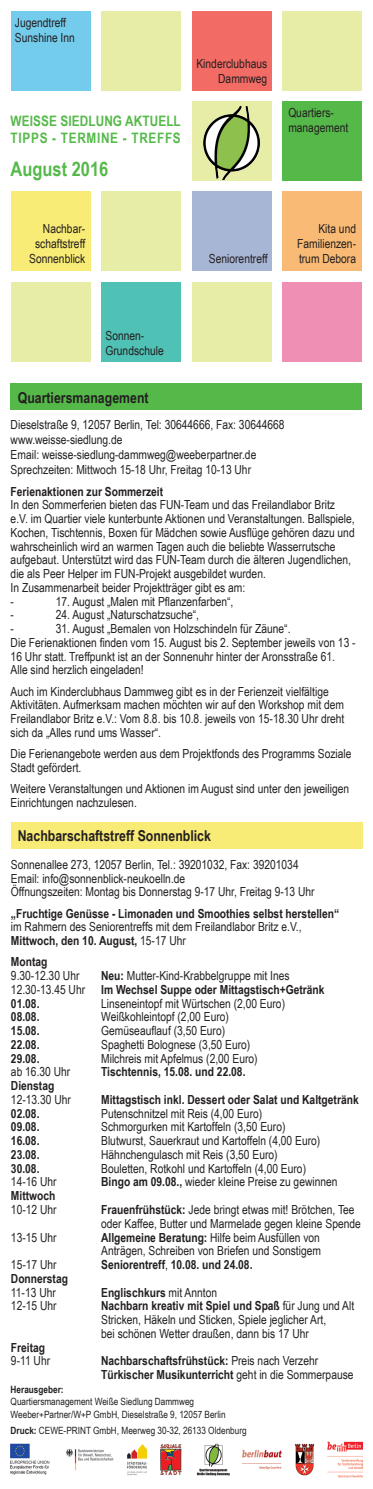
<style>
.page{position:relative;width:373px;height:1489px;background:#fff}
.page>*{position:absolute;margin:0;border:0;box-sizing:border-box;transform-origin:0 0}
.t1{font:700 20px "Arial Narrow";color:#55b94a}
.t2{font:700 15px "Arial Narrow";color:#231f20}
.t3{font:700 14.38px "Arial Narrow";letter-spacing:.005em;color:#55b94a}
.t4{font:700 14.38px "Arial Narrow";letter-spacing:.05em;color:#55b94a}
.t5{font:12.5px/13.8px "Arial Narrow";color:#231f20}
.t6{font:700 12.5px "Arial Narrow";color:#231f20}
.t7{font:10px "Arial Narrow";color:#231f20}
.t8{font:700 10px "Arial Narrow";color:#231f20}
.s1{font-weight:400}
.s2{font-weight:700}
</style>
<div class="page">
<div style="left:11px;top:11px;width:79px;height:79px;background:#73ccec"></div>
<div style="left:191px;top:11px;width:80px;height:79px;background:#f26b64"></div>
<div style="left:101px;top:11px;width:80px;height:79px;background:#e7eda6"></div>
<div style="left:282px;top:11px;width:79px;height:79px;background:#e7eda6"></div>
<div style="left:282px;top:191px;width:79px;height:80px;background:#f9ba75"></div>
<div style="left:11px;top:191px;width:79px;height:80px;background:#f8eb76"></div>
<div style="left:101px;top:191px;width:80px;height:80px;background:#e7eda6"></div>
<div style="left:11px;top:282px;width:79px;height:79px;background:#e7eda6"></div>
<div style="left:282px;top:282px;width:79px;height:79px;background:#ef8fb3"></div>
<div style="left:191px;top:191px;width:80px;height:80px;background:#a8b6d6"></div>
<div style="left:101px;top:282px;width:80px;height:79px;background:#50c1b5"></div>
<div style="left:191px;top:282px;width:80px;height:79px;background:#e7eda6"></div>
<div style="left:282px;top:101px;width:79px;height:80px;background:#55b94a"></div>
<img style="left:11px;top:1441px;width:350px;height:36px">
<img style="left:192px;top:101px;width:79px;height:80px">
<div style="left:11px;top:822px;width:351px;height:27px;background:#f8eb76"></div>
<div style="left:11px;top:383px;width:350px;height:26px;background:#55b94a"></div>
<p class="t5" style="left:15px;top:15px;width:53px">Jugendtreff</p>
<p class="t5" style="left:15px;top:30px;width:61px">Sunshine Inn</p>
<p class="t3" style="left:11px;top:110px;width:171px">WEISSE SIEDLUNG AKTUELL</p>
<p class="t4" style="left:11px;top:127px;width:171px">TIPPS - TERMINE - TREFFS</p>
<p class="t1" style="left:11px;top:154px;width:99px">August 2016</p>
<p class="t5" style="left:196px;top:57px;width:72px">Kinderclubhaus</p>
<p class="t5" style="left:218px;top:72px;width:50px">Dammweg</p>
<p class="t5" style="left:43px;top:221px;width:44px">Nachbar-</p>
<p class="t5" style="left:35px;top:236px;width:51px">schaftstreff</p>
<p class="t5" style="left:29px;top:251px;width:57px">Sonnenblick</p>
<p class="t5" style="left:208px;top:251px;width:60px">Seniorentreff</p>
<p class="t5" style="left:288px;top:106px;width:47px">Quartiers-</p>
<p class="t5" style="left:288px;top:121px;width:61px">management</p>
<p class="t5" style="left:318px;top:221px;width:39px">Kita und</p>
<p class="t5" style="left:297px;top:236px;width:60px;line-height:15px">Familienzen&shy;trum Debora</p>
<p class="t5" style="left:105px;top:328px;width:40px">Sonnen-</p>
<p class="t5" style="left:105px;top:343px;width:60px">Grundschule</p>
<p class="t2" style="left:18px;top:386px;width:132px">Quartiersmanagement</p>
<p class="t5" style="left:11px;top:417px;width:275px">Dieselstraße 9, 12057 Berlin, Tel: 30644666, Fax: 30644668</p>
<p class="t5" style="left:11px;top:432px;width:113px">www.weisse-siedlung.de</p>
<p class="t5" style="left:11px;top:447px;width:247px">Email: weisse-siedlung-dammweg@weeberpartner.de</p>
<p class="t5" style="left:11px;top:462px;width:241px">Sprechzeiten: Mittwoch 15-18 Uhr, Freitag 10-13 Uhr</p>
<p class="t6" style="left:11px;top:481px;width:154px">Ferienaktionen zur Sommerzeit</p>
<p class="t5" style="left:11px;top:497px;width:345px">In den Sommerferien bieten das FUN-Team und das Freilandlabor Britz e.V. im Quartier viele kunterbunte Aktionen und Veranstaltungen. Ballspiele, Kochen, Tischtennis, Boxen für Mädchen sowie Ausflüge gehören dazu und wahrscheinlich wird an warmen Tagen auch die beliebte Wasserrutsche aufgebaut. Unterstützt wird das FUN-Team durch die älteren Jugendlichen, die als Peer Helper im FUN-Projekt ausgebildet wurden.</p>
<p class="t5" style="left:11px;top:580px;width:236px">In Zusammenarbeit beider Projektträger gibt es am:</p>
<p class="t5" style="left:11px;top:593px;width:5px">-</p>
<p class="t5" style="left:56px;top:593px;width:179px">17. August „Malen mit Pflanzenfarben“,</p>
<p class="t5" style="left:11px;top:607px;width:5px">-</p>
<p class="t5" style="left:56px;top:607px;width:145px">24. August „Naturschatzsuche“,</p>
<p class="t5" style="left:11px;top:621px;width:5px">-</p>
<p class="t5" style="left:56px;top:621px;width:236px">31. August „Bemalen von Holzschindeln für Zäune“.</p>
<p class="t5" style="left:11px;top:635px;width:346px">Die Ferienaktionen finden vom 15. August bis 2. September jeweils von 13 -<br>16 Uhr statt. Treffpunkt ist an der Sonnenuhr hinter der Aronsstraße 61.</p>
<p class="t5" style="left:11px;top:662px;width:134px">Alle sind herzlich eingeladen!</p>
<p class="t5" style="left:11px;top:683px;width:334px">Auch im Kinderclubhaus Dammweg gibt es in der Ferienzeit vielfältige Aktivitäten. Aufmerksam machen möchten wir auf den Workshop mit dem Freilandlabor Britz e.V.: Vom 8.8. bis 10.8. jeweils von 15-18.30 Uhr dreht sich da „Alles rund ums Wasser“.</p>
<p class="t5" style="left:11px;top:746px;width:342px">Die Ferienangebote werden aus dem Projektfonds des Programms Soziale<br>Stadt gefördert.</p>
<p class="t5" style="left:11px;top:781px;width:339px">Weitere Veranstaltungen und Aktionen im August sind unter den jeweiligen<br>Einrichtungen nachzulesen.</p>
<p class="t2" style="left:18px;top:824px;width:194px">Nachbarschaftstreff Sonnenblick</p>
<p class="t5" style="left:11px;top:857px;width:289px">Sonnenallee 273, 12057 Berlin, Tel.: 39201032, Fax: 39201034</p>
<p class="t5" style="left:11px;top:870px;width:175px">Email: info@sonnenblick-neukoelln.de</p>
<p class="t5" style="left:11px;top:884px;width:304px">Öffnungszeiten: Montag bis Donnerstag 9-17 Uhr, Freitag 9-13 Uhr</p>
<p class="t6" style="left:11px;top:903px;width:329px">„Fruchtige Genüsse - Limonaden und Smoothies selbst herstellen“</p>
<p class="t5" style="left:11px;top:919px;width:292px">im Rahmern des Seniorentreffs mit dem Freilandlabor Britz e.V.,</p>
<p class="t6" style="left:11px;top:931px;width:176px">Mittwoch, den 10. August, <span class="s1">15-17 Uhr</span></p>
<p class="t6" style="left:11px;top:952px;width:38px">Montag</p>
<p class="t5" style="left:11px;top:968px;width:70px">9.30-12.30 Uhr</p>
<p class="t5" style="left:101px;top:968px;width:189px"><span class="s2">Neu:</span> Mutter-Kind-Krabbelgruppe mit Ines</p>
<p class="t5" style="left:11px;top:982px;width:76px">12.30-13.45 Uhr</p>
<p class="t6" style="left:101px;top:979px;width:224px">Im Wechsel Suppe oder Mittagstisch+Getränk</p>
<p class="t6" style="left:11px;top:993px;width:30px">01.08.</p>
<p class="t5" style="left:101px;top:995px;width:185px">Linseneintopf mit Würtschen (2,00 Euro)</p>
<p class="t6" style="left:11px;top:1007px;width:30px">08.08.</p>
<p class="t5" style="left:101px;top:1009px;width:129px">Weißkohleintopf (2,00 Euro)</p>
<p class="t6" style="left:11px;top:1021px;width:30px">15.08.</p>
<p class="t5" style="left:101px;top:1023px;width:125px">Gemüseauflauf (3,50 Euro)</p>
<p class="t6" style="left:11px;top:1034px;width:30px">22.08.</p>
<p class="t5" style="left:101px;top:1037px;width:150px">Spaghetti Bolognese (3,50 Euro)</p>
<p class="t6" style="left:11px;top:1048px;width:30px">29.08.</p>
<p class="t5" style="left:101px;top:1050px;width:158px">Milchreis mit Apfelmus (2,00 Euro)</p>
<p class="t5" style="left:11px;top:1064px;width:61px">ab 16.30 Uhr</p>
<p class="t6" style="left:101px;top:1062px;width:145px">Tischtennis, 15.08. und 22.08.</p>
<p class="t6" style="left:11px;top:1076px;width:45px">Dienstag</p>
<p class="t5" style="left:11px;top:1092px;width:61px">12-13.30 Uhr</p>
<p class="t6" style="left:101px;top:1089px;width:258px">Mittagstisch inkl. Dessert oder Salat und Kaltgetränk</p>
<p class="t6" style="left:11px;top:1103px;width:30px">02.08.</p>
<p class="t5" style="left:101px;top:1105px;width:162px">Putenschnitzel mit Reis (4,00 Euro)</p>
<p class="t6" style="left:11px;top:1117px;width:30px">09.08.</p>
<p class="t5" style="left:101px;top:1119px;width:185px">Schmorgurken mit Kartoffeln (3,50 Euro)</p>
<p class="t6" style="left:11px;top:1131px;width:30px">16.08.</p>
<p class="t5" style="left:101px;top:1133px;width:220px">Blutwurst, Sauerkraut und Kartoffeln (4,00 Euro)</p>
<p class="t6" style="left:11px;top:1144px;width:30px">23.08.</p>
<p class="t5" style="left:101px;top:1147px;width:178px">Hähnchengulasch mit Reis (3,50 Euro)</p>
<p class="t6" style="left:11px;top:1158px;width:30px">30.08.</p>
<p class="t5" style="left:101px;top:1160px;width:206px">Bouletten, Rotkohl und Kartoffeln (4,00 Euro)</p>
<p class="t5" style="left:11px;top:1174px;width:47px">14-16 Uhr</p>
<p class="t5" style="left:101px;top:1174px;width:237px"><span class="s2">Bingo am 09.08.,</span> wieder kleine Preise zu gewinnen</p>
<p class="t6" style="left:11px;top:1186px;width:46px">Mittwoch</p>
<p class="t5" style="left:11px;top:1202px;width:47px">10-12 Uhr</p>
<p class="t5" style="left:101px;top:1202px;width:261px"><span class="s2">Frauenfrühstück:</span> Jede bringt etwas mit! Brötchen, Tee oder Kaffee, Butter und Marmelade gegen kleine Spende</p>
<p class="t5" style="left:11px;top:1229px;width:47px">13-15 Uhr</p>
<p class="t5" style="left:101px;top:1229px;width:220px"><span class="s2">Allgemeine Beratung:</span> Hilfe beim Ausfüllen von</p>
<p class="t5" style="left:101px;top:1243px;width:221px">Anträgen, Schreiben von Briefen und Sonstigem</p>
<p class="t5" style="left:11px;top:1257px;width:47px">15-17 Uhr</p>
<p class="t6" style="left:101px;top:1254px;width:152px">Seniorentreff<span class="s1">,</span> 10.08. und 24.08.</p>
<p class="t6" style="left:11px;top:1268px;width:58px">Donnerstag</p>
<p class="t5" style="left:11px;top:1284px;width:46px">11-13 Uhr</p>
<p class="t6" style="left:101px;top:1282px;width:117px">Englischkurs <span class="s1">mit Annton</span></p>
<p class="t5" style="left:11px;top:1298px;width:47px">12-15 Uhr</p>
<p class="t6" style="left:101px;top:1296px;width:254px">Nachbarn kreativ mit Spiel und Spaß <span class="s1">für Jung und Alt</span></p>
<p class="t5" style="left:101px;top:1312px;width:226px">Stricken, Häkeln und Sticken, Spiele jeglicher Art,</p>
<p class="t5" style="left:101px;top:1325px;width:209px">bei schönen Wetter draußen, dann bis 17 Uhr</p>
<p class="t6" style="left:11px;top:1337px;width:36px">Freitag</p>
<p class="t5" style="left:11px;top:1353px;width:41px">9-11 Uhr</p>
<p class="t6" style="left:101px;top:1351px;width:218px">Nachbarschaftsfrühstück: <span class="s1">Preis nach Verzehr</span></p>
<p class="t6" style="left:101px;top:1364px;width:253px">Türkischer Musikunterricht <span class="s1">geht in die Sommerpause</span></p>
<p class="t8" style="left:11px;top:1382px;width:54px">Herausgeber:</p>
<p class="t7" style="left:11px;top:1394px;width:185px">Quartiersmanagement Weiße Siedlung Dammweg</p>
<p class="t7" style="left:11px;top:1406px;width:216px">Weeber+Partner/W+P GmbH, Dieselstraße 9, 12057 Berlin</p>
<p class="t7" style="left:11px;top:1423px;width:237px"><span class="s2">Druck:</span> CEWE-PRINT GmbH, Meerweg 30-32, 26133 Oldenburg</p>
</div>
